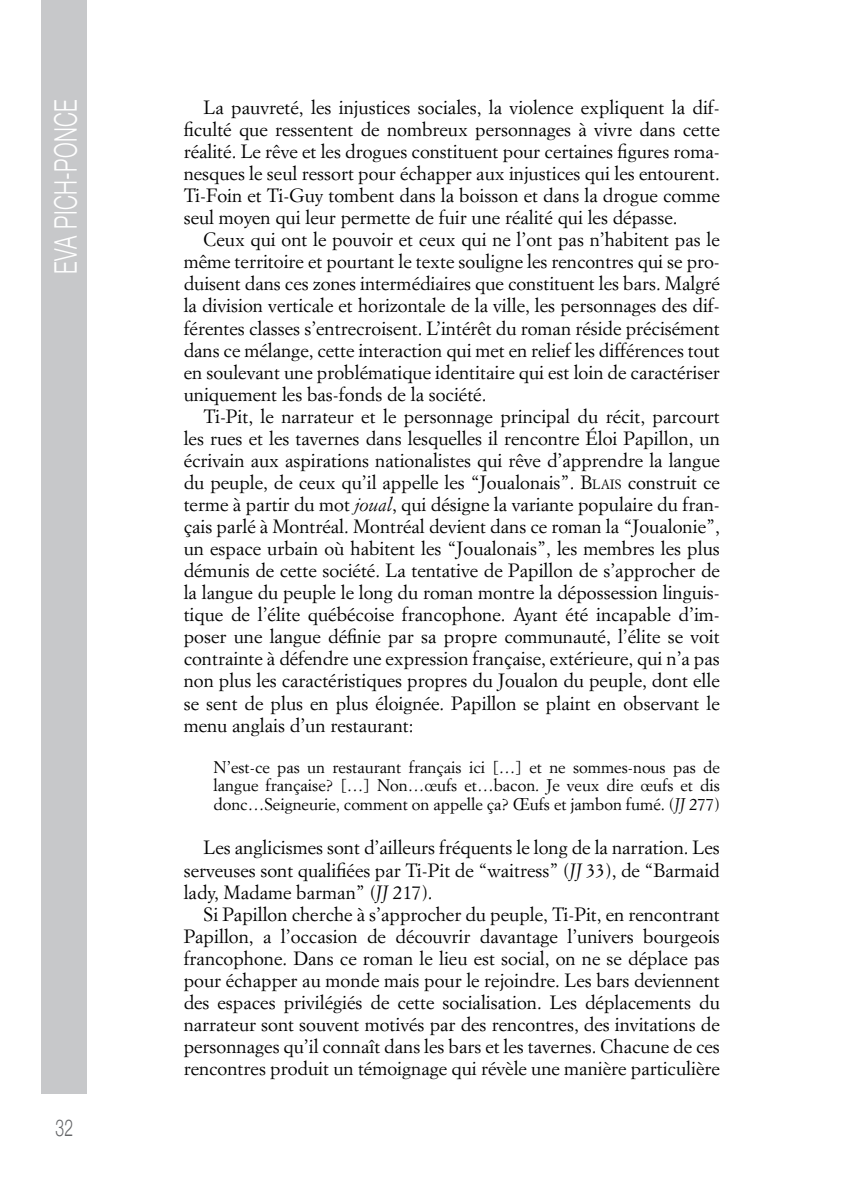
<style>
.page{position:relative;width:844px;height:1191px;background:#fff}
.page>*{position:absolute;margin:0;border:0;box-sizing:border-box;transform-origin:0 0}
.t1{font:300 31.15px "Helvetica Neue";letter-spacing:.02em;color:#fff;scale:.68 1}
.t2{font:300 23.28px "Helvetica Neue";color:#636466;scale:.68 1}
.t3{font:18.9px/22.1px "Simoncini Garamond";color:#000;text-align:justify}
.t4{font:16.62px/18.9px "Simoncini Garamond";color:#000;text-align:justify}
.s1{font-size:13.3px}
.s2{font-style:italic}
</style>
<div class="page">
<div style="left:41px;top:0;width:46px;height:1093px;background:#c7c8ca"></div>
<h1 class="t1" style="left:41px;top:274px;width:258px;rotate:-90deg">Eva Pich-Ponce</h1>
<p class="t2" style="left:55px;top:1108px;width:28px">32</p>
<p class="t3" style="left:184px;top:96px;width:537px;text-indent:20px">La pauvreté, les injustices sociales, la violence expliquent la dif&shy;ficulté que ressentent de nombreux personnages à vivre dans cette réalité. Le rêve et les drogues constituent pour certaines figures roma&shy;nesques le seul ressort pour échapper aux injustices qui les entourent.<br>Ti-Foin et Ti-Guy tombent dans la boisson et dans la drogue comme seul moyen qui leur permette de fuir une réalité qui les dépasse.</p>
<p class="t3" style="left:184px;top:228px;width:537px;text-indent:20px">Ceux qui ont le pouvoir et ceux qui ne l’ont pas n’habitent pas le même territoire et pourtant le texte souligne les rencontres qui se pro&shy;duisent dans ces zones intermédiaires que constituent les bars. Malgré la division verticale et horizontale de la ville, les personnages des dif&shy;férentes classes s’entrecroisent. L’intérêt du roman réside précisément dans ce mélange, cette interaction qui met en relief les différences tout en soulevant une problématique identitaire qui est loin de caractériser uniquement les bas-fonds de la société.</p>
<p class="t3" style="left:184px;top:405px;width:537px;text-indent:20px">Ti-Pit, le narrateur et le personnage principal du récit, parcourt les rues et les tavernes dans lesquelles il rencontre Éloi Papillon, un écrivain aux aspirations nationalistes qui rêve d’apprendre la langue du peuple, de ceux qu’il appelle les “Joualonais”. B<span class="s1">lais</span> construit ce terme à partir du mot <span class="s2">joual</span>, qui désigne la variante populaire du fran&shy;çais parlé à Montréal. Montréal devient dans ce roman la “Joualonie”, un espace urbain où habitent les “Joualonais”, les membres les plus démunis de cette société. La tentative de Papillon de s’approcher de la langue du peuple le long du roman montre la dépossession linguis&shy;tique de l’élite québécoise francophone. Ayant été incapable d’im&shy;poser une langue définie par sa propre communauté, l’élite se voit contrainte à défendre une expression française, extérieure, qui n’a pas non plus les caractéristiques propres du Joualon du peuple, dont elle se sent de plus en plus éloignée. Papillon se plaint en observant le menu anglais d’un restaurant:</p>
<p class="t4" style="left:213px;top:757px;width:508px">N’est-ce pas un restaurant français ici […] et ne sommes-nous pas de langue française? […] Non…œufs et…bacon. Je veux dire œufs et dis donc…Seigneurie, comment on appelle ça? Œufs et jambon fumé. (<span class="s2">JJ</span> 277)</p>
<p class="t3" style="left:184px;top:836px;width:537px;text-indent:20px">Les anglicismes sont d’ailleurs fréquents le long de la narration. Les serveuses sont qualifiées par Ti-Pit de “waitress” (<span class="s2">JJ</span> 33), de “Barmaid lady, Madame barman” (<span class="s2">JJ</span> 217).</p>
<p class="t3" style="left:184px;top:902px;width:537px;text-indent:20px">Si Papillon cherche à s’approcher du peuple, Ti-Pit, en rencontrant Papillon, a l’occasion de découvrir davantage l’univers bourgeois francophone. Dans ce roman le lieu est social, on ne se déplace pas pour échapper au monde mais pour le rejoindre. Les bars deviennent des espaces privilégiés de cette socialisation. Les déplacements du narrateur sont souvent motivés par des rencontres, des invitations de personnages qu’il connaît dans les bars et les tavernes. Chacune de ces rencontres produit un témoignage qui révèle une manière particulière</p>
</div>
